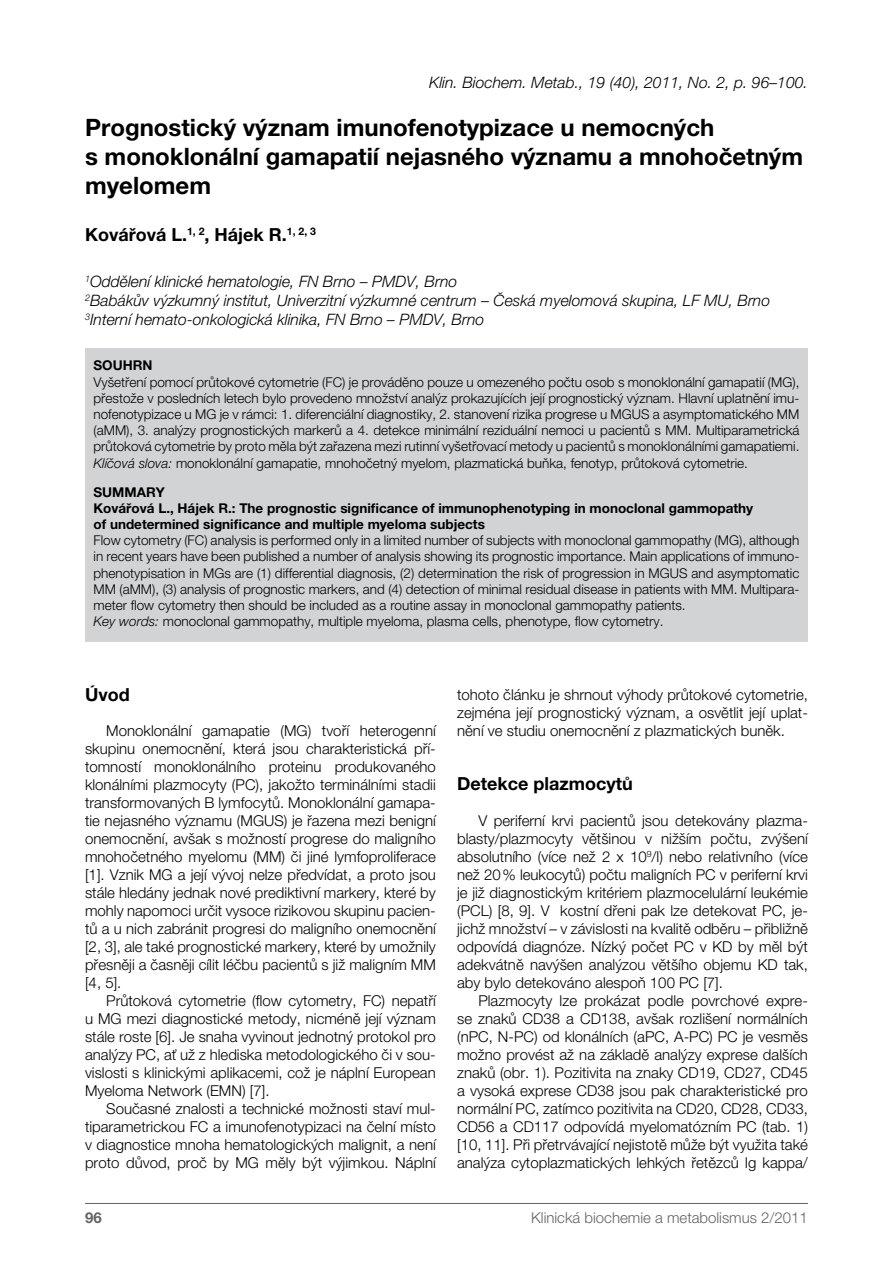
<style>
.page{position:relative;width:893px;height:1263px;background:#fff}
.page>*{position:absolute;margin:0;border:0;box-sizing:border-box;transform-origin:0 0}
.t1{font:700 24px/28.8px "Helvetica Neue CE";color:#000}
.t2{font:700 18px "Helvetica Neue CE";color:#000}
.t3{font:italic 300 15.75px/18.9px "Helvetica Neue CE";color:#000}
.t4{font:300 15px/18px "Helvetica Neue CE";color:#000;text-align:justify}
.t5{font:300 15px "Helvetica Neue CE";color:#636466}
.t6{font:700 15px "Helvetica Neue CE";color:#636466}
.t7{font:300 13.5px/16.2px "Helvetica Neue CE";color:#000;text-align:justify}
.t8{font:700 13.5px/16.2px "Helvetica Neue CE";color:#000}
.s1{font-style:italic}
</style>
<div class="page">
<hr style="left:85px;top:1203px;width:723px;height:1px;background:#636466">
<div style="left:85px;top:349px;width:723px;height:293px;background:#d1d3d4"></div>
<p class="t3" style="left:429px;top:73px;width:380px">Klin. Biochem. Metab., 19 (40), 2011, No. 2, p. 96–100.</p>
<h1 class="t1" style="left:85px;top:113px;width:720px">Prognostický význam imunofenotypizace u nemocných<br>s monoklonální gamapatií nejasného významu a mnohočetným myelomem</h1>
<p class="t2" style="left:85px;top:224px;width:233px">Kovářová L.<sup>1,</sup> <sup>2</sup>, Hájek R.<sup>1,</sup> <sup>2,</sup> <sup>3</sup></p>
<p class="t3" style="left:85px;top:273px;width:687px"><sup>1</sup>Oddělení klinické hematologie, FN Brno – PMDV, Brno<br><sup>2</sup>Babákův výzkumný institut, Univerzitní výzkumné centrum – Česká myelomová skupina, LF MU, Brno<br><sup>3</sup>Interní hemato-onkologická klinika, FN Brno – PMDV, Brno</p>
<p class="t8" style="left:94px;top:358px;width:61px">SOUHRN</p>
<p class="t7" style="left:94px;top:374px;width:707px">Vyšetření pomocí průtokové cytometrie (FC) je prováděno pouze u omezeného počtu osob s monoklonální gamapatií (MG), přestože v posledních letech bylo provedeno množství analýz prokazujících její prognostický význam. Hlavní uplatnění imu&shy;nofenotypizace u MG je v rámci: 1. diferenciální diagnostiky, 2. stanovení rizika progrese u MGUS a asymptomatického MM (aMM), 3. analýzy prognostických markerů a 4. detekce minimální reziduální nemoci u pacientů s MM. Multiparametrická průtoková cytometrie by proto měla být zařazena mezi rutinní vyšetřovací metody u pacientů s monoklonálními gamapatiemi.<br><span class="s1">Klíčová slova:</span> monoklonální gamapatie, mnohočetný myelom, plazmatická buňka, fenotyp, průtoková cytometrie.</p>
<p class="t8" style="left:94px;top:484px;width:661px">SUMMARY<br>Kovářová L., Hájek R.: The prognostic significance of immunophenotyping in monoclonal gammopathy of undetermined significance and multiple myeloma subjects</p>
<p class="t7" style="left:94px;top:532px;width:707px;text-align:left">Flow cytometry (FC) analysis is performed only in a limited number of subjects with monoclonal gammopathy (MG), although in recent years have been published a number of analysis showing its prognostic importance. Main applications of immuno&shy;phenotypisation in MGs are (1) differential diagnosis, (2) determination the risk of progression in MGUS and asymptomatic MM (aMM), (3) analysis of prognostic markers, and (4) detection of minimal residual disease in patients with MM. Multipara&shy;meter flow cytometry then should be included as a routine assay in monoclonal gammopathy patients.<br><span class="s1">Key words:</span> monoclonal gammopathy, multiple myeloma, plasma cells, phenotype, flow cytometry.</p>
<p class="t2" style="left:85px;top:685px;width:46px">Úvod</p>
<p class="t4" style="left:85px;top:722px;width:352px;text-indent:21px">Monoklonální gamapatie (MG) tvoří heterogenní skupinu onemocnění, která jsou charakteristická pří&shy;tomností monoklonálního proteinu produkovaného klonálními plazmocyty (PC), jakožto terminálními stadii transformovaných B lymfocytů. Monoklonální gamapa&shy;tie nejasného významu (MGUS) je řazena mezi benigní onemocnění, avšak s možností progrese do maligního mnohočetného myelomu (MM) či jiné lymfoproliferace [1]. Vznik MG a její vývoj nelze předvídat, a proto jsou stále hledány jednak nové prediktivní markery, které by mohly napomoci určit vysoce rizikovou skupinu pacien&shy;tů a u nich zabránit progresi do maligního onemocnění [2, 3], ale také prognostické markery, které by umožnily přesněji a časněji cílit léčbu pacientů s již maligním MM [4, 5].</p>
<p class="t4" style="left:85px;top:992px;width:352px;text-indent:21px">Průtoková cytometrie (flow cytometry, FC) nepatří u MG mezi diagnostické metody, nicméně její význam stále roste [6]. Je snaha vyvinout jednotný protokol pro analýzy PC, ať už z hlediska metodologického či v sou&shy;vislosti s klinickými aplikacemi, což je náplní European Myeloma Network (EMN) [7].</p>
<p class="t4" style="left:85px;top:1100px;width:352px;text-indent:21px">Současné znalosti a technické možnosti staví mul&shy;tiparametrickou FC a imunofenotypizaci na čelní místo v diagnostice mnoha hematologických malignit, a není proto důvod, proč by MG měly být výjimkou. Náplní</p>
<p class="t4" style="left:457px;top:685px;width:352px">tohoto článku je shrnout výhody průtokové cytometrie, zejména její prognostický význam, a osvětlit její uplat&shy;nění ve studiu onemocnění z plazmatických buněk.</p>
<p class="t2" style="left:457px;top:773px;width:177px">Detekce plazmocytů</p>
<p class="t4" style="left:457px;top:812px;width:352px;text-indent:21px">V periferní krvi pacientů jsou detekovány plazma&shy;blasty/plazmocyty většinou v nižším počtu, zvýšení absolutního (více než 2 x 10<sup>9</sup>/l) nebo relativního (více než 20% leukocytů) počtu maligních PC v periferní krvi je již diagnostickým kritériem plazmocelulární leukémie (PCL) [8, 9]. V kostní dřeni pak lze detekovat PC, je&shy;jichž množství – v závislosti na kvalitě odběru – přibližně odpovídá diagnóze. Nízký počet PC v KD by měl být adekvátně navýšen analýzou většího objemu KD tak, aby bylo detekováno alespoň 100 PC [7].</p>
<p class="t4" style="left:457px;top:992px;width:352px;text-indent:21px">Plazmocyty lze prokázat podle povrchové expre&shy;se znaků CD38 a CD138, avšak rozlišení normálních (nPC, N-PC) od klonálních (aPC, A-PC) PC je vesměs možno provést až na základě analýzy exprese dalších znaků (obr. 1). Pozitivita na znaky CD19, CD27, CD45 a vysoká exprese CD38 jsou pak charakteristické pro normální PC, zatímco pozitivita na CD20, CD28, CD33, CD56 a CD117 odpovídá myelomatózním PC (tab. 1) [10, 11]. Při přetrvávající nejistotě může být využita také analýza cytoplazmatických lehkých řetězců Ig kappa/</p>
<p class="t6" style="left:85px;top:1209px;width:18px">96</p>
<p class="t5" style="left:531px;top:1209px;width:278px">Klinická biochemie a metabolismus 2/2011</p>
</div>
